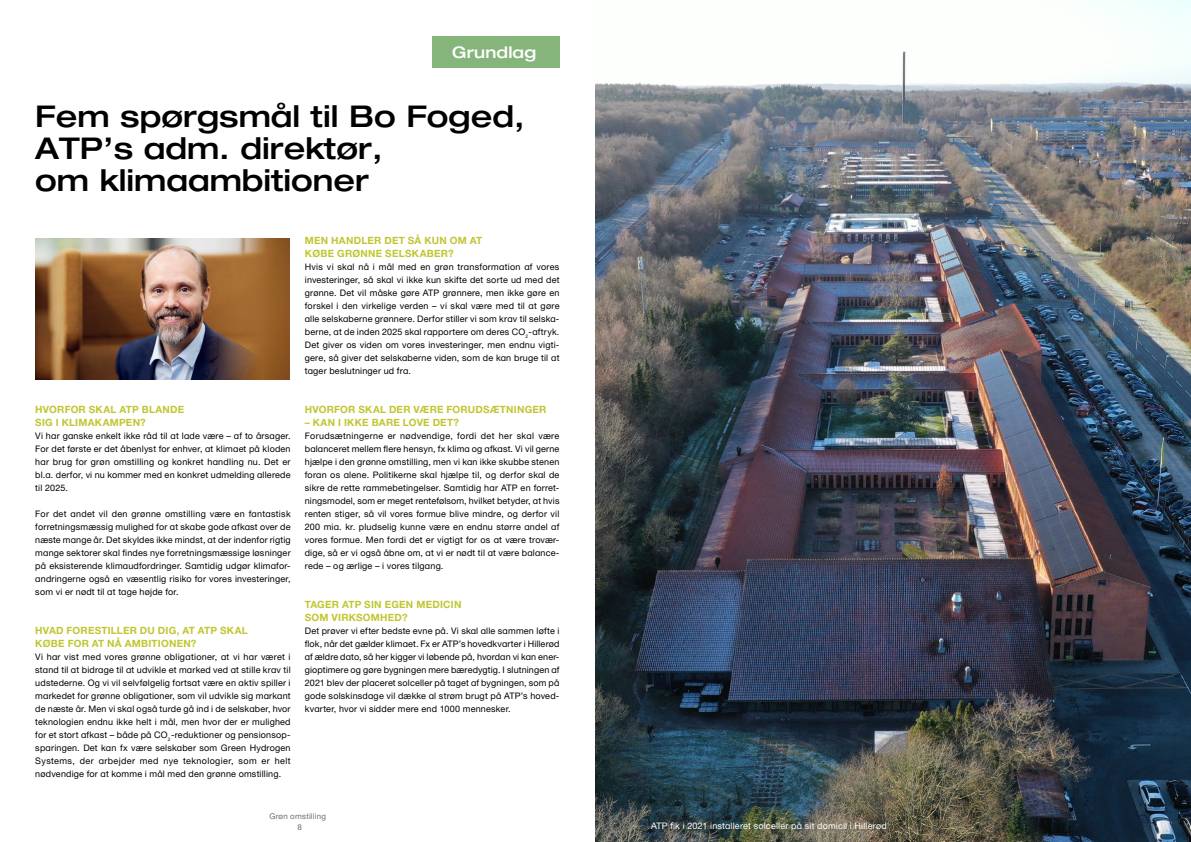
<style>
.page{position:relative;width:1191px;height:842px;background:#fff}
.page>*{position:absolute;margin:0;border:0;box-sizing:border-box;transform-origin:0 0}
.Kapiteloverskrift_H2{font:500 30px/32px "Helvetica Neue ATP Head";color:#000}
.Tag{font:500 16px "Helvetica Neue ATP Head";letter-spacing:.01em;color:#fff}
.t1{font:700 10px/13px "Helvetica Neue ATP Body";letter-spacing:.025em;color:#c0c632}
.Brødtekst{font:9px/13px "Helvetica Neue ATP Body";letter-spacing:.02em;color:#000;text-align:justify}
.t2{font:9px "Helvetica Neue ATP Body";letter-spacing:.02em;color:#fff}
.t3{font:8px "Helvetica Neue ATP Body";letter-spacing:.025em;color:#706f6f}
</style>
<div class="page">
<div style="left:432px;top:36px;width:127px;height:31px;background:#85b57b"></div>
<img style="left:595px;top:0;width:596px;height:842px">
<img style="left:35px;top:238px;width:255px;height:142px">
<h2 class="Tag" style="left:452px;top:42px;width:86px">Grundlag</h2>
<h2 class="Kapiteloverskrift_H2" style="left:35px;top:100px;width:491px">Fem spørgsmål til Bo Foged,<br>ATP’s adm. direktør,<br>om klimaambitioner</h2>
<h3 class="t1" style="left:35px;top:403px;width:150px">HVORFOR SKAL ATP BLANDE<br>SIG I KLIMAKAMPEN?</h3>
<p class="Brødtekst" style="left:35px;top:429px;width:257px">Vi har ganske enkelt ikke råd til at lade være – af to årsager.<br>For det første er det åbenlyst for enhver, at klimaet på kloden har brug for grøn omstilling og konkret handling nu. Det er bl.a. derfor, vi nu kommer med en konkret udmelding allerede til 2025.</p>
<p class="Brødtekst" style="left:35px;top:507px;width:257px">For det andet vil den grønne omstilling være en fantastisk forretningsmæssig mulighed for at skabe gode afkast over de næste mange år. Det skyldes ikke mindst, at der indenfor rigtig mange sektorer skal findes nye forretningsmæssige løsninger på eksisterende klimaudfordringer. Samtidig udgør klimafor&shy;andringerne også en væsentlig risiko for vores investeringer, som vi er nødt til at tage højde for.</p>
<h3 class="t1" style="left:35px;top:624px;width:214px">HVAD FORESTILLER DU DIG, AT ATP SKAL<br>KØBE FOR AT NÅ AMBITIONEN?</h3>
<p class="Brødtekst" style="left:35px;top:650px;width:257px">Vi har vist med vores grønne obligationer, at vi har været i stand til at bidrage til at udvikle et marked ved at stille krav til udstederne. Og vi vil selvfølgelig fortsat være en aktiv spiller i markedet for grønne obligationer, som vil udvikle sig markant de næste år. Men vi skal også turde gå ind i de selskaber, hvor teknologien endnu ikke helt i mål, men hvor der er mulighed for et stort afkast – både på CO<sub>2</sub>-reduktioner og pensionsop&shy;sparingen. Det kan fx være selskaber som Green Hydrogen Systems, der arbejder med nye teknologier, som er helt nødvendige for at komme i mål med den grønne omstilling.</p>
<h3 class="t1" style="left:305px;top:234px;width:179px">MEN HANDLER DET SÅ KUN OM AT<br>KØBE GRØNNE SELSKABER?</h3>
<p class="Brødtekst" style="left:305px;top:260px;width:256px">Hvis vi skal nå i mål med en grøn transformation af vores investeringer, så skal vi ikke kun skifte det sorte ud med det grønne. Det vil måske gøre ATP grønnere, men ikke gøre en forskel i den virkelige verden – vi skal være med til at gøre alle selskaberne grønnere. Derfor stiller vi som krav til selska&shy;berne, at de inden 2025 skal rapportere om deres CO<sub>2</sub>-aftryk.<br>Det giver os viden om vores investeringer, men endnu vigti&shy;gere, så giver det selskaberne viden, som de kan bruge til at tager beslutninger ud fra.</p>
<h3 class="t1" style="left:305px;top:403px;width:243px">HVORFOR SKAL DER VÆRE FORUDSÆTNINGER</h3>
<h3 class="t1" style="left:305px;top:416px;width:156px">– KAN I IKKE BARE LOVE DET?</h3>
<p class="Brødtekst" style="left:305px;top:429px;width:256px">Forudsætningerne er nødvendige, fordi det her skal være balanceret mellem flere hensyn, fx klima og afkast. Vi vil gerne hjælpe i den grønne omstilling, men vi kan ikke skubbe stenen foran os alene. Politikerne skal hjælpe til, og derfor skal de sikre de rette rammebetingelser. Samtidig har ATP en forret&shy;ningsmodel, som er meget rentefølsom, hvilket betyder, at hvis renten stiger, så vil vores formue blive mindre, og derfor vil 200 mia. kr. pludselig kunne være en endnu større andel af vores formue. Men fordi det er vigtigt for os at være trovær&shy;dige, så er vi også åbne om, at vi er nødt til at være balance&shy;rede – og ærlige – i vores tilgang.</p>
<h3 class="t1" style="left:305px;top:598px;width:158px">TAGER ATP SIN EGEN MEDICIN<br>SOM VIRKSOMHED?</h3>
<p class="Brødtekst" style="left:305px;top:624px;width:256px">Det prøver vi efter bedste evne på. Vi skal alle sammen løfte i flok, når det gælder klimaet. Fx er ATP’s hovedkvarter i Hillerød af ældre dato, så her kigger vi løbende på, hvordan vi kan ener&shy;gioptimere og gøre bygningen mere bæredygtig. I slutningen af 2021 blev der placeret solceller på taget af bygningen, som på gode solskinsdage vil dække al strøm brugt på ATP’s hoved&shy;kvarter, hvor vi sidder mere end 1000 mennesker.</p>
<p class="t3" style="left:269px;top:811px;width:58px">Grøn omstilling</p>
<p class="t3" style="left:297px;top:822px;width:6px">8</p>
<p class="t2" style="left:651px;top:820px;width:237px">ATP fik i 2021 installeret solceller på sit domicil i Hillerød</p>
</div>
